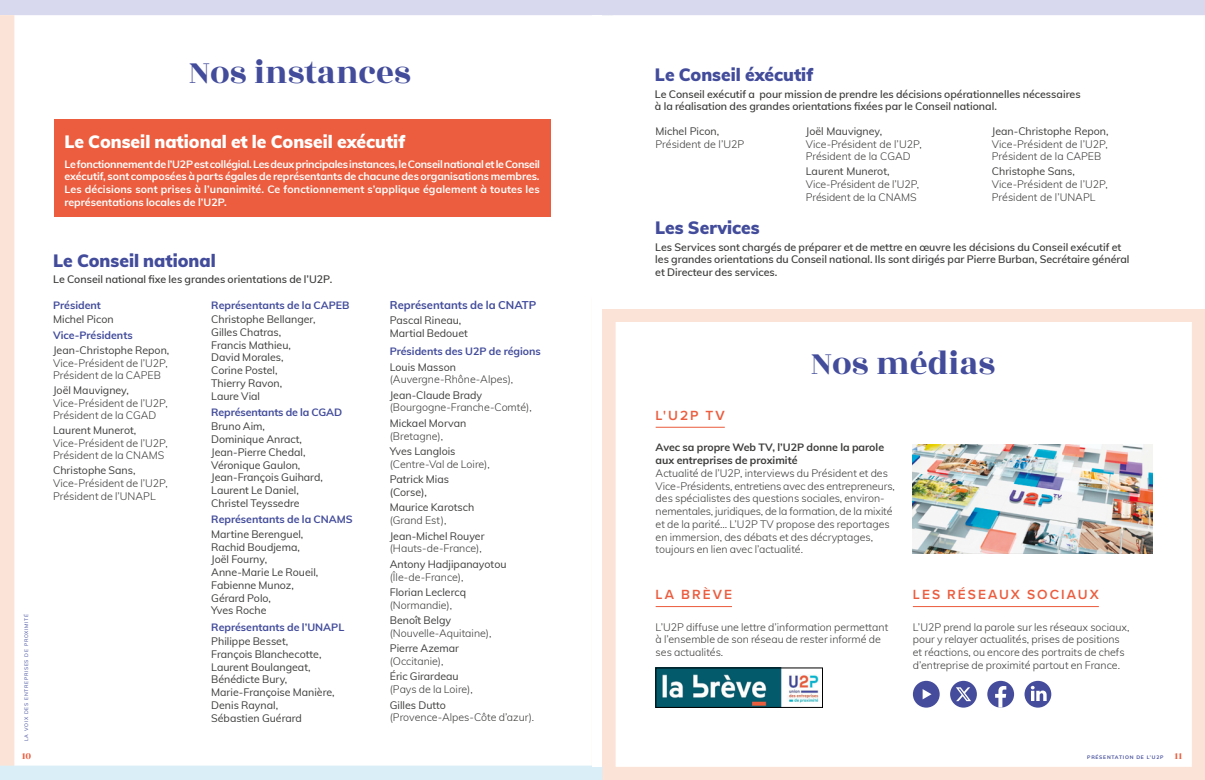
<style>
.page{position:relative;width:1205px;height:780px;background:#fff}
.page>*{position:absolute;margin:0;border:0;box-sizing:border-box;transform-origin:0 0}
.t1{font:35px "Rozha One";color:#424c9b}
.t2{font:900 17.5px "Muli";color:#424c9b}
.t3{font:900 17.5px "Muli";color:#fff}
.t4{font:600 13.75px "Proxima Nova";letter-spacing:.15em;color:#eb5d3e}
.t5{font:700 11.25px "Muli";color:#424c9b}
.t6{font:300 10.62px/12.8px "Muli";color:#3c3c3b}
.t7{font:10.62px/12.8px "Muli";color:#3c3c3b}
.t8{font:600 10.62px/12.8px "Muli";color:#3c3c3b}
.t9{font:700 10.62px/12.8px "Muli";color:#fff;text-align:justify}
.t10{font:700 10.62px "Muli";color:#424c9b}
.t11{font:10px "Rozha One";color:#eb5d3e}
.t12{font:5px "Muli";letter-spacing:.15em;color:#424c9b}
.t13{font:700 5px "Muli";letter-spacing:.15em;color:#424c9b}
.s1{font-weight:400}
.s2{font-weight:300}
.s3{font-weight:700}
</style>
<div class="page">
<svg style="left:602px;top:309px;width:603px;height:471px"></svg>
<div style="left:0;top:0;width:613px;height:15px;background:#d8d8ee"></div>
<div style="left:0;top:15px;width:14px;height:751px;background:#fce3d7"></div>
<div style="left:592px;top:0;width:613px;height:15px;background:#d8d8ee"></div>
<div style="left:0;top:765px;width:602px;height:15px;background:#d9eef6"></div>
<div style="left:54px;top:120px;width:496px;height:97px;background:#eb5d3e"></div>
<div style="left:592px;top:15px;width:9px;height:751px;background:#fff"></div>
<hr style="left:913px;top:606px;width:186px;height:1px;background:#eb5d3e">
<hr style="left:656px;top:426px;width:69px;height:2px;background:#eb5d3e">
<img style="left:912px;top:444px;width:240px;height:110px">
<hr style="left:656px;top:606px;width:76px;height:1px;background:#eb5d3e">
<img style="left:658px;top:669px;width:163px;height:36px">
<div style="left:656px;top:667px;width:167px;height:40px;border:1px solid #000"></div>
<div style="left:987px;top:680px;width:27px;height:27px;background:#454c9b;border-radius:50%"></div>
<svg style="left:995px;top:686px;width:11px;height:21px"></svg>
<div style="left:950px;top:680px;width:27px;height:27px;background:#454c9b;border-radius:50%"></div>
<svg style="left:956px;top:687px;width:15px;height:14px"></svg>
<svg style="left:1024px;top:680px;width:27px;height:27px"></svg>
<svg style="left:1031px;top:685px;width:15px;height:16px"></svg>
<div style="left:913px;top:680px;width:26px;height:27px;background:#454c9b;border-radius:50%"></div>
<svg style="left:922px;top:689px;width:9px;height:10px"></svg>
<p class="t12" style="left:23px;top:741px;width:129px;rotate:-90deg">LA VOIX DES ENTREPRISES DE PROXIMITÉ</p>
<p class="t11" style="left:22px;top:748px;width:11px">10</p>
<p class="t1" style="left:189px;top:48px;width:223px">Nos instances</p>
<p class="t3" style="left:64px;top:129px;width:342px">Le Conseil national et le Conseil exécutif</p>
<p class="t9" style="left:64px;top:157px;width:477px">Le fonctionnement de l’U2P est collégial. Les deux principales instances, le Conseil national et le Conseil exécutif, sont composées à parts égales de représentants de chacune des organisations membres.<br>Les décisions sont prises à l’unanimité. Ce fonctionnement s’applique également à toutes les représentations locales de l’U2P.</p>
<p class="t2" style="left:53px;top:248px;width:164px">Le Conseil national</p>
<p class="t8" style="left:53px;top:272px;width:280px">Le Conseil national fixe les grandes orientations de l’U2P.</p>
<p class="t10" style="left:53px;top:297px;width:49px">Président</p>
<p class="t7" style="left:53px;top:312px;width:62px">Michel Picon</p>
<p class="t10" style="left:53px;top:328px;width:81px">Vice-Présidents</p>
<p class="t6" style="left:53px;top:343px;width:118px"><span class="s1">Jean-Christophe Repon,<br></span>Vice-Président de l’U2P,<br>Président de la CAPEB</p>
<p class="t6" style="left:53px;top:383px;width:116px"><span class="s1">Joël Mauvigney,<br></span>Vice-Président de l’U2P,<br>Président de la CGAD</p>
<p class="t6" style="left:53px;top:423px;width:116px"><span class="s1">Laurent Munerot,<br></span>Vice-Président de l’U2P,<br>Président de la CNAMS</p>
<p class="t6" style="left:53px;top:463px;width:116px"><span class="s1">Christophe Sans,<br></span>Vice-Président de l’U2P,<br>Président de l’UNAPL</p>
<p class="t10" style="left:211px;top:297px;width:140px">Représentants de la CAPEB</p>
<p class="t7" style="left:211px;top:312px;width:106px">Christophe Bellanger,<br>Gilles Chatras,<br>Francis Mathieu,<br>David Morales,<br>Corine Postel,<br>Thierry Ravon,<br>Laure Vial</p>
<p class="t10" style="left:211px;top:404px;width:132px">Représentants de la CGAD</p>
<p class="t7" style="left:211px;top:419px;width:113px">Bruno Aim,<br>Dominique Anract,<br>Jean-Pierre Chedal,<br>Véronique Gaulon,<br>Jean-François Guihard,<br>Laurent Le Daniel,<br>Christel Teyssedre</p>
<p class="t10" style="left:211px;top:511px;width:143px">Représentants de la CNAMS</p>
<p class="t7" style="left:211px;top:527px;width:109px">Martine Berenguel,<br>Rachid Boudjema,<br>Joël Fourny,<br>Anne-Marie Le Roueil,<br>Fabienne Munoz,<br>Gérard Polo,<br>Yves Roche</p>
<p class="t10" style="left:211px;top:619px;width:135px">Représentants de l’UNAPL</p>
<p class="t7" style="left:211px;top:634px;width:125px">Philippe Besset,<br>François Blanchecotte,<br>Laurent Boulangeat,<br>Bénédicte Bury,<br>Marie-Françoise Manière,<br>Denis Raynal,<br>Sébastien Guérard</p>
<p class="t5" style="left:390px;top:297px;width:148px">Représentants de la CNATP</p>
<p class="t7" style="left:390px;top:313px;width:80px">Pascal Rineau,<br>Martial Bedouet</p>
<p class="t10" style="left:390px;top:343px;width:153px">Présidents des U2P de régions</p>
<p class="t6" style="left:390px;top:360px;width:125px"><span class="s1">Louis Masson </span>(Auvergne-Rhône-Alpes),</p>
<p class="t6" style="left:390px;top:388px;width:143px"><span class="s1">Jean-Claude Brady </span>(Bourgogne-Franche-Comté),</p>
<p class="t7" style="left:390px;top:416px;width:78px">Mickael Morvan <span class="s2">(Bretagne),</span></p>
<p class="t6" style="left:390px;top:444px;width:102px"><span class="s1">Yves Langlois </span>(Centre-Val de Loire),</p>
<p class="t7" style="left:390px;top:472px;width:61px">Patrick Mias (Corse),</p>
<p class="t7" style="left:390px;top:500px;width:86px">Maurice Karotsch <span class="s2">(Grand Est),</span></p>
<p class="t6" style="left:390px;top:529px;width:96px"><span class="s1">Jean-Michel Rouyer </span>(Hauts-de-France),</p>
<p class="t7" style="left:390px;top:557px;width:118px">Antony Hadjipanayotou <span class="s2">(Île-de-France),</span></p>
<p class="t7" style="left:390px;top:585px;width:78px">Florian Leclercq <span class="s2">(Normandie),</span></p>
<p class="t6" style="left:390px;top:613px;width:103px"><span class="s1">Benoît Belgy </span>(Nouvelle-Aquitaine),</p>
<p class="t7" style="left:390px;top:641px;width:71px">Pierre Azemar <span class="s2">(Occitanie),</span></p>
<p class="t6" style="left:390px;top:669px;width:85px"><span class="s1">Éric Girardeau </span>(Pays de la Loire),</p>
<p class="t6" style="left:390px;top:698px;width:146px"><span class="s1">Gilles Dutto </span>(Provence-Alpes-Côte d’azur).</p>
<p class="t2" style="left:655px;top:62px;width:160px">Le Conseil éxécutif</p>
<p class="t8" style="left:655px;top:87px;width:427px">Le Conseil exécutif a pour mission de prendre les décisions opérationnelles nécessaires à la réalisation des grandes orientations fixées par le Conseil national.</p>
<p class="t7" style="left:655px;top:124px;width:65px">Michel Picon,</p>
<p class="t6" style="left:655px;top:137px;width:90px">Président de l’U2P</p>
<p class="t7" style="left:806px;top:124px;width:78px">Joël Mauvigney,</p>
<p class="t6" style="left:806px;top:137px;width:117px">Vice-Président de l’U2P,<br>Président de la CGAD</p>
<p class="t7" style="left:806px;top:164px;width:85px">Laurent Munerot,</p>
<p class="t6" style="left:806px;top:177px;width:115px">Vice-Président de l’U2P,<br>Président de la CNAMS</p>
<p class="t7" style="left:992px;top:124px;width:118px">Jean-Christophe Repon,</p>
<p class="t6" style="left:992px;top:137px;width:117px">Vice-Président de l’U2P,<br>Président de la CAPEB</p>
<p class="t7" style="left:992px;top:164px;width:84px">Christophe Sans,</p>
<p class="t6" style="left:992px;top:177px;width:117px">Vice-Président de l’U2P,<br>Président de l’UNAPL</p>
<p class="t2" style="left:655px;top:215px;width:106px">Les Services</p>
<p class="t8" style="left:655px;top:240px;width:476px">Les Services sont chargés de préparer et de mettre en œuvre les décisions du Conseil exécutif et les grandes orientations du Conseil national. Ils sont dirigés par Pierre Burban, Secrétaire général et Directeur des services.</p>
<p class="t1" style="left:811px;top:339px;width:185px">Nos médias</p>
<p class="t4" style="left:656px;top:405px;width:71px">L'U2P TV</p>
<p class="t6" style="left:656px;top:440px;width:241px"><span class="s3">Avec sa propre Web TV, l’U2P donne la parole aux entreprises de proximité<br></span>Actualité de l’U2P, interviews du Président et des Vice-Présidents, entretiens avec des entrepreneurs, des spécialistes des questions sociales, environ&shy;nementales, juridiques, de la formation, de la mixité et de la parité… L’U2P TV propose des reportages en immersion, des débats et des décryptages, toujours en lien avec l’actualité.</p>
<p class="t4" style="left:656px;top:584px;width:78px">LA BRÈVE</p>
<p class="t6" style="left:656px;top:620px;width:234px">L’U2P diffuse une lettre d’information permettant à l’ensemble de son réseau de rester informé de ses actualités.</p>
<p class="t4" style="left:913px;top:584px;width:187px">LES RÉSEAUX SOCIAUX</p>
<p class="t6" style="left:913px;top:620px;width:218px">L’U2P prend la parole sur les réseaux sociaux, pour y relayer actualités, prises de positions et réactions, ou encore des portraits de chefs d’entreprise de proximité partout en France.</p>
<p class="t13" style="left:1087px;top:753px;width:78px">PRÉSENTATION DE L’U2P</p>
<p class="t11" style="left:1174px;top:748px;width:9px">11</p>
</div>
